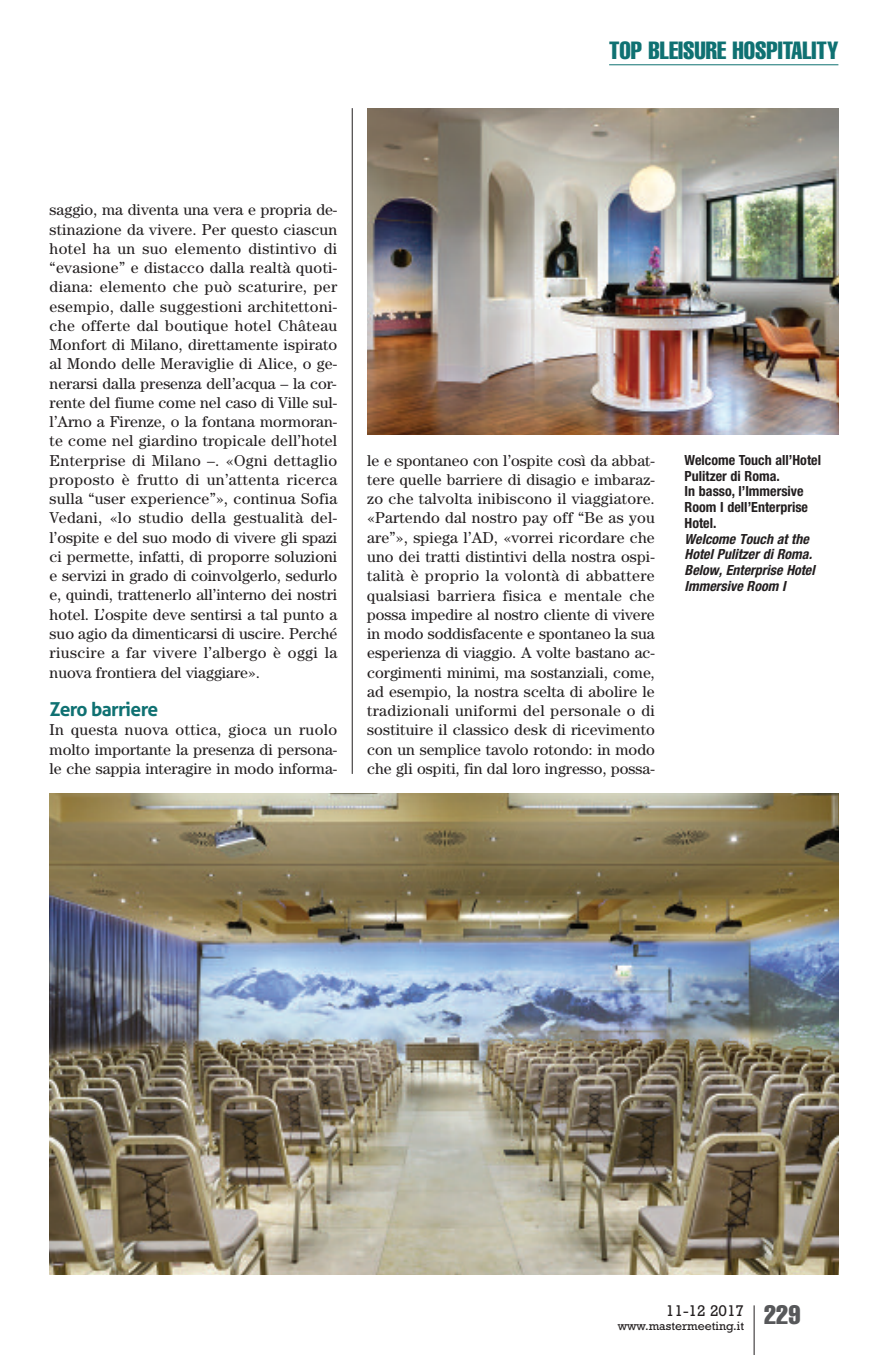
<style>
.page{position:relative;width:893px;height:1355px;background:#fff}
.page>*{position:absolute;margin:0;border:0;box-sizing:border-box;transform-origin:0 0}
.t1{font:extra-condensed 24.5px "Helvetica";color:#0f7172}
.t2{font:700 19.25px "Aller";letter-spacing:-.035em;color:#0f7172}
.t3{font:15.75px/19.2px "Century";color:#231f20;text-align:justify}
.t4{font:15.75px "Rockwell";color:#231f20}
.t5{font:700 condensed 14px/15.8px "Helvetica Neue";color:#231f20}
.t6{font:italic 700 condensed 14px/15.8px "Helvetica Neue";color:#231f20}
.t7{font:12.25px "Rockwell";color:#231f20}
</style>
<div class="page">
<hr style="left:754px;top:1305px;width:1px;height:49px;background:#231f20">
<hr style="left:609px;top:64px;width:229px;height:1px;background:#0f7172">
<hr style="left:352px;top:108px;width:1px;height:665px;background:#231f20">
<img style="left:50px;top:793px;width:788px;height:481px">
<img style="left:367px;top:108px;width:471px;height:326px">
<h1 class="t1" style="left:609px;top:42px;width:231px">TOP BLEISURE HOSPITALITY</h1>
<p class="t3" style="left:50px;top:202px;width:289px">saggio, ma diventa una vera e propria de&shy;stinazione da vivere. Per questo ciascun hotel ha un suo elemento distintivo di “evasione” e distacco dalla realtà quoti&shy;diana: elemento che può scaturire, per esempio, dalle suggestioni architettoni&shy;che offerte dal boutique hotel Château Monfort di Milano, direttamente ispirato al Mondo delle Meraviglie di Alice, o ge&shy;nerarsi dalla presenza dell’acqua – la cor&shy;rente del fiume come nel caso di Ville sul&shy;l’Arno a Firenze, o la fontana mormoran&shy;te come nel giardino tropicale dell’hotel Enterprise di Milano –. «Ogni dettaglio proposto è frutto di un’attenta ricerca sulla “user experience”», continua Sofia Vedani, «lo studio della gestualità del&shy;l’ospite e del suo modo di vivere gli spazi ci permette, infatti, di proporre soluzioni e servizi in grado di coinvolgerlo, sedurlo e, quindi, trattenerlo all’interno dei nostri hotel. L’ospite deve sentirsi a tal punto a suo agio da dimenticarsi di uscire. Perché riuscire a far vivere l’albergo è oggi la nuova frontiera del viaggiare».</p>
<p class="t2" style="left:50px;top:697px;width:110px">Zero barriere</p>
<p class="t3" style="left:50px;top:721px;width:289px">In questa nuova ottica, gioca un ruolo molto importante la presenza di persona&shy;le che sappia interagire in modo informa-</p>
<p class="t3" style="left:367px;top:452px;width:289px">le e spontaneo con l’ospite così da abbat&shy;tere quelle barriere di disagio e imbaraz&shy;zo che talvolta inibiscono il viaggiatore. «Partendo dal nostro pay off “Be as you are”», spiega l’AD, «vorrei ricordare che uno dei tratti distintivi della nostra ospi&shy;talità è proprio la volontà di abbattere qualsiasi barriera fisica e mentale che possa impedire al nostro cliente di vivere in modo soddisfacente e spontaneo la sua esperienza di viaggio. A volte bastano ac&shy;corgimenti minimi, ma sostanziali, come, ad esempio, la nostra scelta di abolire le tradizionali uniformi del personale o di sostituire il classico desk di ricevimento con un semplice tavolo rotondo: in modo che gli ospiti, fin dal loro ingresso, possa-</p>
<p class="t5" style="left:685px;top:453px;width:138px">Welcome Touch all’Hotel<br>Pulitzer di Roma.<br>In basso, l’Immersive<br>Room I dell’Enterprise<br>Hotel.</p>
<p class="t6" style="left:685px;top:532px;width:132px">Welcome Touch at the<br>Hotel Pulitzer di Roma.<br>Below, Enterprise Hotel<br>Immersive Room I</p>
<p class="t7" style="left:618px;top:1321px;width:184px">www.mastermeeting.it <sup>229</sup></p>
<p class="t4" style="left:666px;top:1305px;width:80px">11-12 2017</p>
</div>
